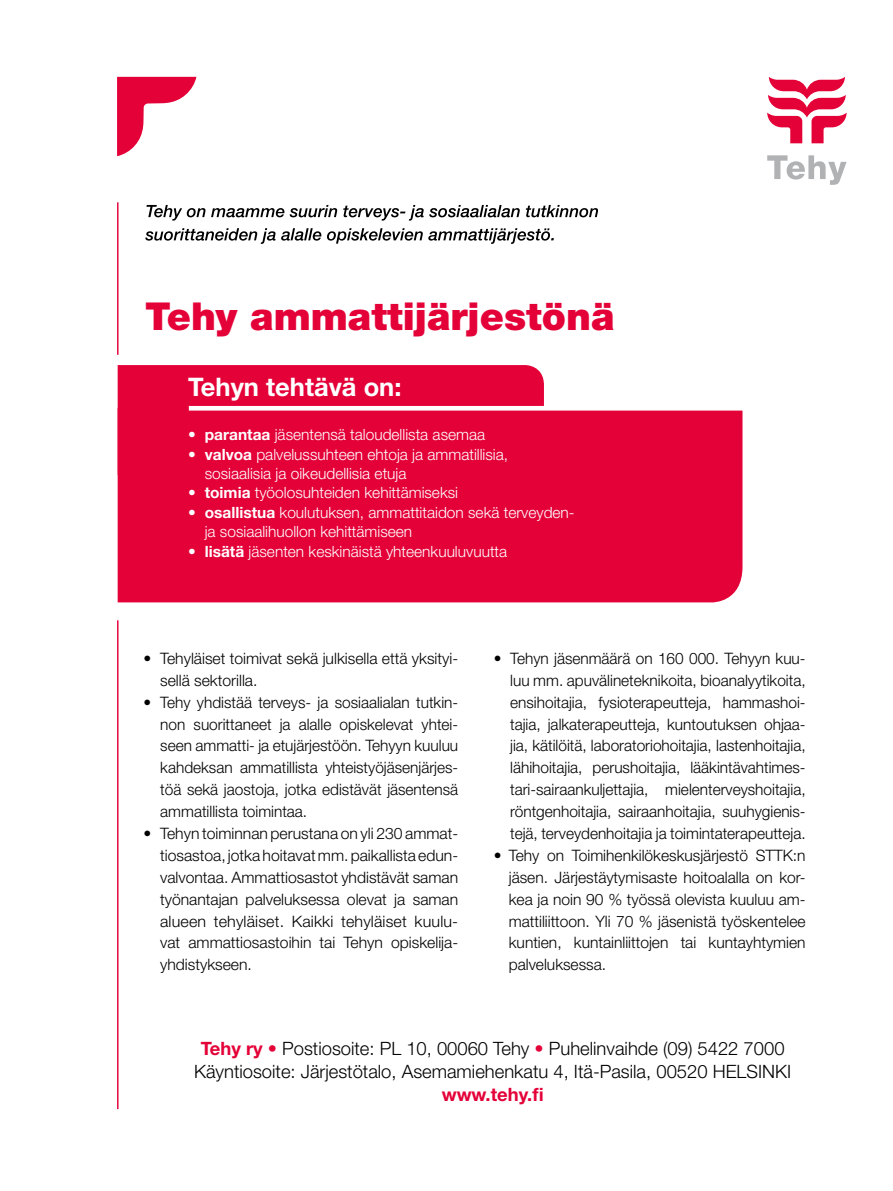
<style>
.page{position:relative;width:893px;height:1191px;background:#fff}
.page>*{position:absolute;margin:0;border:0;box-sizing:border-box;transform-origin:0 0}
.t1{font:900 38.5px "Helvetica Neue LT Std";color:#e40138}
.t2{font:700 25.55px "Helvetica Neue LT Std";color:#fff}
.t3{font:300 18.38px/23.3px "Helvetica Neue LT Std";color:#000;text-align:center}
.t4{font:700 18.38px "Helvetica Neue LT Std";color:#e40138}
.t5{font:300 15.75px/21.9px "Helvetica Neue LT Std";color:#000;text-align:justify}
.t6{font:300 15.58px/19.4px "Helvetica Neue LT Std";color:#fff}
.s1{font-weight:700}
.s2{font-weight:700;color:#e40138}
.s3{color:#e40138}
</style>
<div class="page">
<div style="left:118px;top:365px;width:426px;height:43px;background:#e40138"></div>
<div style="left:118px;top:408px;width:624px;height:194px;background:#e40138"></div>
<hr style="left:189px;top:406px;width:627px;height:4px;background:#fff">
<svg style="left:145px;top:228px;width:409px;height:16px"></svg>
<svg style="left:146px;top:205px;width:452px;height:16px"></svg>
<hr style="left:117px;top:202px;width:2px;height:153px;background:#e40138">
<hr style="left:117px;top:620px;width:2px;height:489px;background:#e40138">
<svg style="left:117px;top:77px;width:79px;height:79px"></svg>
<svg style="left:767px;top:77px;width:80px;height:66px"></svg>
<svg style="left:767px;top:155px;width:80px;height:30px"></svg>
<h1 class="t1" style="left:145px;top:294px;width:471px">Tehy ammattijärjestönä</h1>
<h2 class="t2" style="left:188px;top:371px;width:215px">Tehyn tehtävä on:</h2>
<p class="t6" style="left:188px;top:425px;width:298px">• <span class="s1">parantaa</span> jäsentensä taloudellista asemaa</p>
<p class="t6" style="left:205px;top:444px;width:305px;text-indent:-16px">• <span class="s1">valvoa</span> palvelussuhteen ehtoja ja ammatillisia, sosiaalisia ja oikeudellisia etuja</p>
<p class="t6" style="left:188px;top:483px;width:271px">• <span class="s1">toimia</span> työolosuhteiden kehittämiseksi</p>
<p class="t6" style="left:205px;top:502px;width:371px;text-indent:-16px">• <span class="s1">osallistua</span> koulutuksen, ammattitaidon sekä terveyden&shy;ja sosiaalihuollon kehittämiseen</p>
<p class="t6" style="left:188px;top:541px;width:320px">• <span class="s1">lisätä</span> jäsenten keskinäistä yhteenkuuluvuutta</p>
<p class="t5" style="left:160px;top:647px;width:300px;text-indent:-16px">• Tehyläiset toimivat sekä julkisella että yksityi&shy;sellä sektorilla.</p>
<p class="t5" style="left:160px;top:691px;width:299px;text-indent:-17px">• Tehy yhdistää terveys- ja sosiaalialan tutkin&shy;non suorittaneet ja alalle opiskelevat yhtei&shy;seen ammatti- ja etujärjestöön. Tehyyn kuuluu kahdeksan ammatillista yhteistyöjäsenjärjes&shy;töä sekä jaostoja, jotka edistävät jäsentensä ammatillista toimintaa.</p>
<p class="t5" style="left:160px;top:822px;width:300px;text-indent:-16px">• Tehyn toiminnan perustana on yli 230 ammat&shy;tiosastoa, jotka hoitavat mm. paikallista edun&shy;valvontaa. Ammattiosastot yhdistävät saman työnantajan palveluksessa olevat ja saman alueen tehyläiset. Kaikki tehyläiset kuulu&shy;vat ammattiosastoihin tai Tehyn opiskelija&shy;yhdistykseen.</p>
<p class="t5" style="left:510px;top:647px;width:297px;text-indent:-16px">• Tehyn jäsenmäärä on 160 000. Tehyyn kuu&shy;luu mm. apuvälineteknikoita, bioanalyytikoita, ensihoitajia, fysioterapeutteja, hammashoi&shy;tajia, jalkaterapeutteja, kuntoutuksen ohjaa&shy;jia, kätilöitä, laboratoriohoitajia, lastenhoitajia, lähihoitajia, perushoitajia, lääkintävahtimes&shy;tari-sairaankuljettajia, mielenterveyshoitajia, röntgenhoitajia, sairaanhoitajia, suuhygienis&shy;tejä, terveydenhoitajia ja toimintaterapeutteja.</p>
<p class="t5" style="left:509px;top:844px;width:298px;text-indent:-15px">• Tehy on Toimihenkilökeskusjärjestö STTK:n jäsen. Järjestäytymisaste hoitoalalla on kor&shy;kea ja noin 90 % työssä olevista kuuluu am&shy;mattiliittoon. Yli 70 % jäsenistä työskentelee kuntien, kuntainliittojen tai kuntayhtymien palveluksessa.</p>
<p class="t3" style="left:194px;top:1036px;width:598px"><span class="s2">Tehy ry •</span> Postiosoite: PL 10, 00060 Tehy <span class="s3">•</span> Puhelinvaihde (09) 5422 7000<br>Käyntiosoite: Järjestötalo, Asemamiehenkatu 4, Itä-Pasila, 00520 HELSINKI</p>
<p class="t4" style="left:442px;top:1083px;width:103px">www.tehy.fi</p>
</div>
